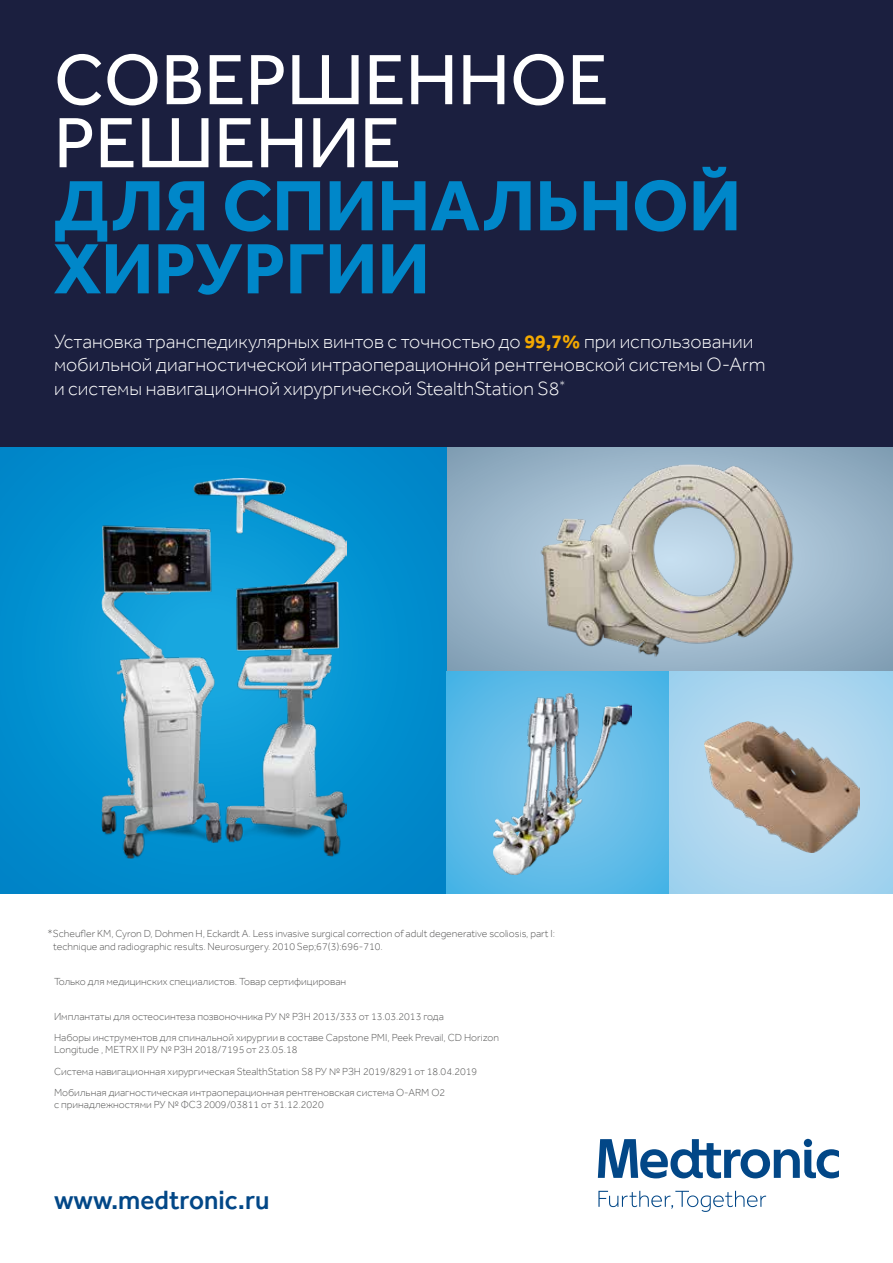
<style>
.page{position:relative;width:893px;height:1263px;background:#fff}
.page>*{position:absolute;margin:0;border:0;box-sizing:border-box;transform-origin:0 0}
.t1{font:700 73.5px/63px "Effra";color:#0087c9}
.t2{font:73.5px/63px "Effra";color:#fff}
.t3{font:500 27.15px "Effra";color:#024787;scale:.96 1}
.t4{font:300 19.8px/23.7px "Effra";color:#fff}
.t5{font:300 10.5px/21.1px "Effra";color:#565655}
.s1{font-weight:700;color:#f4a900}
</style>
<div class="page">
<svg style="left:446px;top:446px;width:447px;height:226px;background:#90acc2"></svg>
<div style="left:0;top:446px;width:446px;height:447px;background:#008ccd"></div>
<svg style="left:446px;top:672px;width:224px;height:221px;background:#59b9e7"></svg>
<div style="left:670px;top:672px;width:223px;height:221px;background:#abd5ef"></div>
<svg style="left:598px;top:1139px;width:241px;height:73px"></svg>
<div style="left:0;top:0;width:893px;height:446px;background:#1b1f3f"></div>
<img style="left:493px;top:693px;width:138px;height:182px">
<img style="left:705px;top:721px;width:154px;height:132px">
<img style="left:491px;top:450px;width:322px;height:215px">
<img style="left:102px;top:479px;width:245px;height:380px">
<h1 class="t2" style="left:54px;top:47px;width:556px">CОВЕРШЕННОЕ<br>РЕШЕНИЕ</h1>
<h1 class="t1" style="left:54px;top:173px;width:689px">ДЛЯ СПИНАЛЬНОЙ<br>ХИРУРГИИ</h1>
<h3 class="t4" style="left:54px;top:329px;width:713px">Установка транспедикулярных винтов с точностью до <span class="s1">99,7%</span> при использовании мобильной диагностической интраоперационной рентгеновской системы O-Arm и системы навигационной хирургической StealthStation S8<sup>*</sup></h3>
<p class="t5" style="left:53px;top:927px;width:503px;line-height:12.6px;text-indent:-6px">*Scheufler KM, Cyron D, Dohmen H, Eckardt A. Less invasive surgical correction of adult degenerative scoliosis, part I: technique and radiographic results. Neurosurgery. 2010 Sep;67(3):696-710.</p>
<p class="t5" style="left:54px;top:970px;width:294px">Только для медицинских специалистов. Товар сертифицирован</p>
<p class="t5" style="left:54px;top:1005px;width:446px">Имплантаты для остеосинтеза позвоночника РУ № РЗН 2013/333 от 13.03.2013 года<br>Наборы инструментов для спинальной хирургии в составе Capstone PMI, Peek Prevail, CD Horizon</p>
<p class="t5" style="left:54px;top:1039px;width:425px">Longitude , METRX II РУ № РЗН 2018/7195 от 23.05.18<br>Система навигационная хирургическая StealthStation S8 РУ № РЗН 2019/8291 от 18.04.2019<br>Мобильная диагностическая интраоперационная рентгеновская система O-ARM O2</p>
<p class="t5" style="left:54px;top:1094px;width:271px">с принадлежностями РУ № ФСЗ 2009/03811 от 31.12.2020</p>
<h2 class="t3" style="left:54px;top:1184px;width:226px">www.medtronic.ru</h2>
</div>
